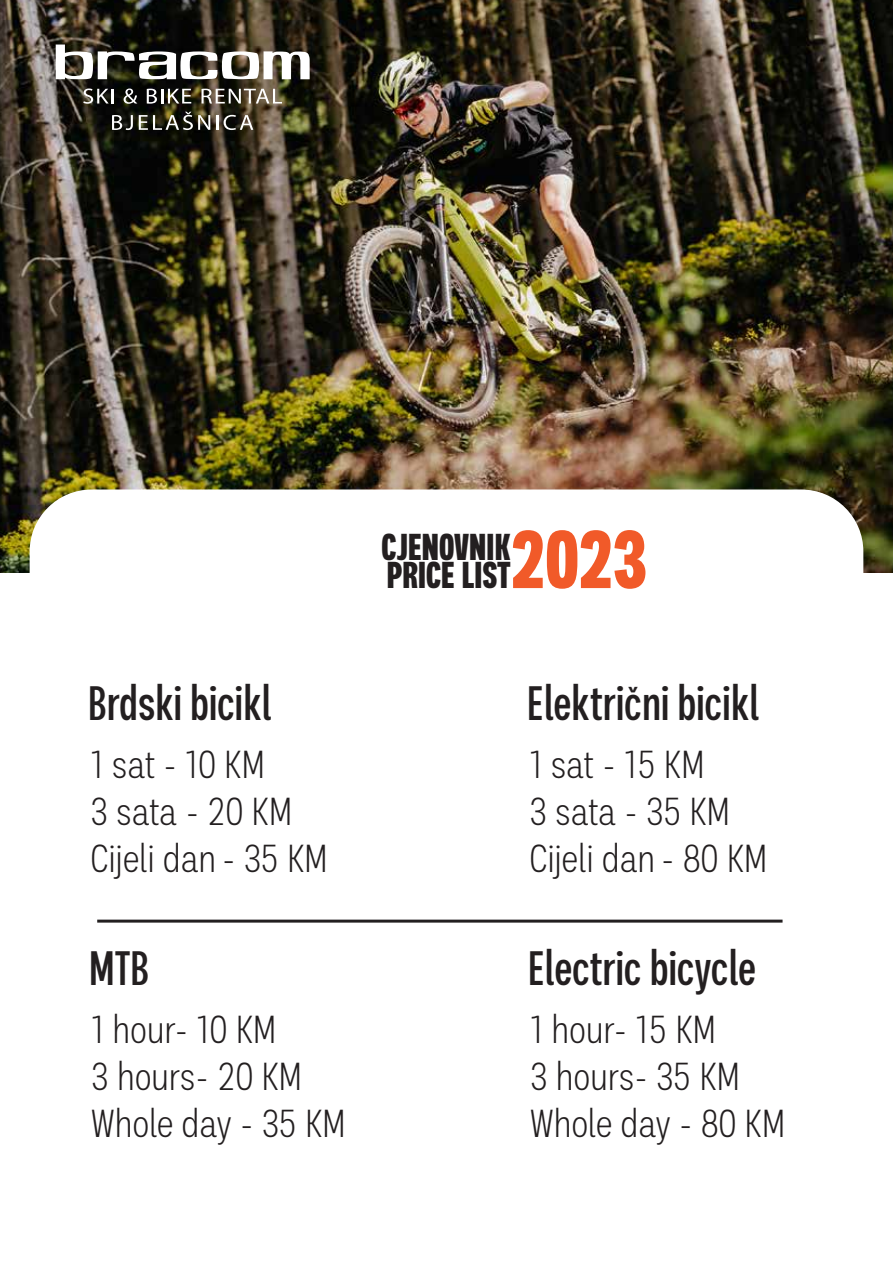
<style>
.page{position:relative;width:893px;height:1263px;background:#fff}
.page>*{position:absolute;margin:0;border:0;box-sizing:border-box;transform-origin:0 0}
.t1{font:500 extra-condensed 48.3px "Palo";color:#231f20}
.t2{font:300 condensed 39px/46.8px "Palo";letter-spacing:-.005em;color:#231f20}
.t3{font:700 extra-condensed 37.35px/27.8px "Palo";color:#231f20}
.s1{font-size:81.75px;color:#f15a29}
</style>
<div class="page">
<img style="left:0;top:0;width:893px;height:572px">
<svg style="left:56px;top:45px;width:254px;height:34px"></svg>
<svg style="left:83px;top:89px;width:26px;height:15px"></svg>
<hr style="left:111px;top:89px;width:3px;height:14px;background:#fff">
<svg style="left:124px;top:89px;width:13px;height:15px"></svg>
<svg style="left:147px;top:89px;width:44px;height:15px"></svg>
<svg style="left:201px;top:89px;width:81px;height:14px"></svg>
<svg style="left:112px;top:115px;width:21px;height:15px"></svg>
<svg style="left:139px;top:112px;width:71px;height:18px"></svg>
<svg style="left:216px;top:115px;width:2px;height:15px"></svg>
<svg style="left:224px;top:115px;width:29px;height:15px"></svg>
<div style="left:30px;top:489px;width:833px;height:247px;background:#fff;border-radius:62px"></div>
<hr style="left:97px;top:920px;width:685px;height:3px;background:#231f20">
<p class="t1" style="left:88px;top:675px;width:185px">Brdski bicikl</p>
<p class="t2" style="left:90px;top:741px;width:239px">1 sat - 10 KM<br>3 sata - 20 KM<br>Cijeli dan - 35 KM</p>
<p class="t1" style="left:89px;top:940px;width:62px">MTB</p>
<p class="t2" style="left:91px;top:1006px;width:256px">1 hour- 10 KM<br>3 hours- 20 KM<br>Whole day - 35 KM</p>
<p class="t3" style="left:382px;top:533px;width:267px">CJENOVNIK<br>PRICE LIST<span class="s1">2023</span></p>
<p class="t1" style="left:527px;top:675px;width:234px">Električni bicikl</p>
<p class="t2" style="left:529px;top:741px;width:239px">1 sat - 15 KM<br>3 sata - 35 KM<br>Cijeli dan - 80 KM</p>
<p class="t1" style="left:528px;top:940px;width:230px">Electric bicycle</p>
<p class="t2" style="left:530px;top:1006px;width:256px">1 hour- 15 KM<br>3 hours- 35 KM<br>Whole day - 80 KM</p>
</div>
